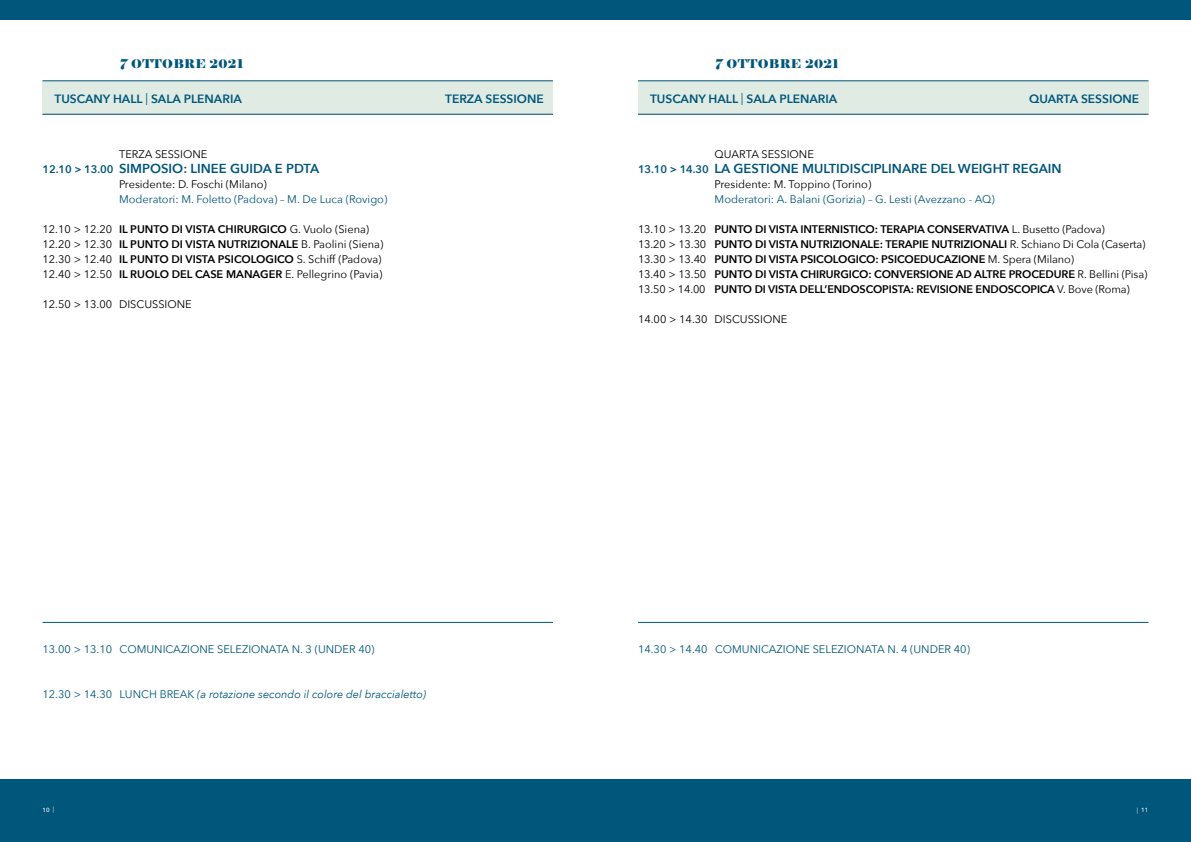
<style>
.page{position:relative;width:1191px;height:842px;background:#fff}
.page>*{position:absolute;margin:0;border:0;box-sizing:border-box;transform-origin:0 0}
.t1{font:600 13px "Avenir Next";color:#00567b}
.t2{font:600 12px "Avenir Next";color:#00567b}
.t3{font:12px "Elephant";letter-spacing:.025em;color:#00567b}
.t4{font:600 11px/15px "Avenir Next";letter-spacing:-.01em;color:#000}
.t5{font:11px/15px "Avenir Next";color:#000}
.t6{font:11px "Avenir Next";color:#00567b}
.t7{font:italic 11px "Avenir Next";color:#00567b}
.t8{font:500 6px "Avenir Next";color:#fff}
.s1{font-weight:400}
.s2{font-size:11px}
.s3{font-weight:600}
.s4{font-style:normal}
</style>
<div class="page">
<div style="left:0;top:780px;width:595px;height:62px;background:#00567b"></div>
<div style="left:595px;top:780px;width:596px;height:62px;background:#00567b"></div>
<div style="left:0;top:0;width:595px;height:20px;background:#00567b"></div>
<div style="left:595px;top:0;width:596px;height:20px;background:#00567b"></div>
<hr style="left:43px;top:622px;width:510px;height:1px;background:#00567b">
<hr style="left:638px;top:622px;width:510px;height:1px;background:#00567b">
<div style="left:638px;top:81px;width:510px;height:33px;background:#dfebe3"></div>
<hr style="left:638px;top:81px;width:510px;height:1px;background:#00567b">
<hr style="left:638px;top:114px;width:510px;height:1px;background:#00567b">
<div style="left:43px;top:81px;width:510px;height:33px;background:#dfebe3"></div>
<hr style="left:43px;top:81px;width:510px;height:1px;background:#00567b">
<hr style="left:43px;top:114px;width:510px;height:1px;background:#00567b">
<p class="t3" style="left:120px;top:56px;width:125px">7 OTTOBRE 2021</p>
<p class="t3" style="left:715px;top:56px;width:125px">7 OTTOBRE 2021</p>
<p class="t2" style="left:55px;top:88px;width:189px">TUSCANY HALL <span class="s1">|</span> SALA PLENARIA</p>
<p class="t2" style="left:445px;top:88px;width:100px">TERZA SESSIONE</p>
<p class="t2" style="left:650px;top:88px;width:189px">TUSCANY HALL <span class="s1">|</span> SALA PLENARIA</p>
<p class="t2" style="left:1029px;top:88px;width:112px">QUARTA SESSIONE</p>
<p class="t5" style="left:119px;top:147px;width:90px">TERZA SESSIONE</p>
<p class="t1" style="left:43px;top:158px;width:278px"><span class="s2">12.10 &gt; 13.00</span> SIMPOSIO: LINEE GUIDA E PDTA</p>
<p class="t5" style="left:119px;top:177px;width:149px">Presidente: D. Foschi (Milano)</p>
<p class="t6" style="left:119px;top:193px;width:270px">Moderatori: M. Foletto (Padova) – M. De Luca (Rovigo)</p>
<p class="t5" style="left:43px;top:222px;width:342px">12.10 &gt; 12.20 <span class="s3">IL PUNTO DI VISTA CHIRURGICO</span> G. Vuolo (Siena)<br>12.20 &gt; 12.30 <span class="s3">IL PUNTO DI VISTA NUTRIZIONALE</span> B. Paolini (Siena)<br>12.30 &gt; 12.40 <span class="s3">IL PUNTO DI VISTA PSICOLOGICO</span> S. Schiff (Padova)<br>12.40 &gt; 12.50 <span class="s3">IL RUOLO DEL CASE MANAGER</span> E. Pellegrino (Pavia)</p>
<p class="t5" style="left:43px;top:297px;width:151px">12.50 &gt; 13.00 DISCUSSIONE</p>
<p class="t6" style="left:43px;top:642px;width:333px">13.00 &gt; 13.10 COMUNICAZIONE SELEZIONATA N. 3 (UNDER 40)</p>
<p class="t7" style="left:43px;top:687px;width:385px"><span class="s4">12.30 &gt; 14.30 LUNCH BREAK</span> (a rotazione secondo il colore del braccialetto)</p>
<p class="t5" style="left:714px;top:147px;width:101px">QUARTA SESSIONE</p>
<p class="t1" style="left:638px;top:158px;width:425px"><span class="s2">13.10 &gt; 14.30</span> LA GESTIONE MULTIDISCIPLINARE DEL WEIGHT REGAIN</p>
<p class="t5" style="left:714px;top:177px;width:158px">Presidente: M. Toppino (Torino)</p>
<p class="t6" style="left:714px;top:193px;width:282px">Moderatori: A. Balani (Gorizia) – G. Lesti (Avezzano - AQ)</p>
<p class="t4" style="left:638px;top:222px;width:511px"><span class="s1">13.10 &gt; 13.20</span> PUNTO DI VISTA INTERNISTICO: TERAPIA CONSERVATIVA <span class="s1">L. Busetto (Padova)<br>13.20 &gt; 13.30</span> PUNTO DI VISTA NUTRIZIONALE: TERAPIE NUTRIZIONALI <span class="s1">R. Schiano Di Cola (Caserta)<br>13.30 &gt; 13.40</span> PUNTO DI VISTA PSICOLOGICO: PSICOEDUCAZIONE <span class="s1">M. Spera (Milano)<br>13.40 &gt; 13.50</span> PUNTO DI VISTA CHIRURGICO: CONVERSIONE AD ALTRE PROCEDURE <span class="s1">R. Bellini (Pisa)<br>13.50 &gt; 14.00</span> PUNTO DI VISTA DELL’ENDOSCOPISTA: REVISIONE ENDOSCOPICA <span class="s1">V. Bove (Roma)</span></p>
<p class="t5" style="left:638px;top:312px;width:151px">14.00 &gt; 14.30 DISCUSSIONE</p>
<p class="t6" style="left:638px;top:642px;width:333px">14.30 &gt; 14.40 COMUNICAZIONE SELEZIONATA N. 4 (UNDER 40)</p>
<p class="t8" style="left:43px;top:806px;width:13px">10 <span class="s1">|</span></p>
<p class="t8" style="left:1137px;top:806px;width:13px"><span class="s1">|</span> 11</p>
</div>
